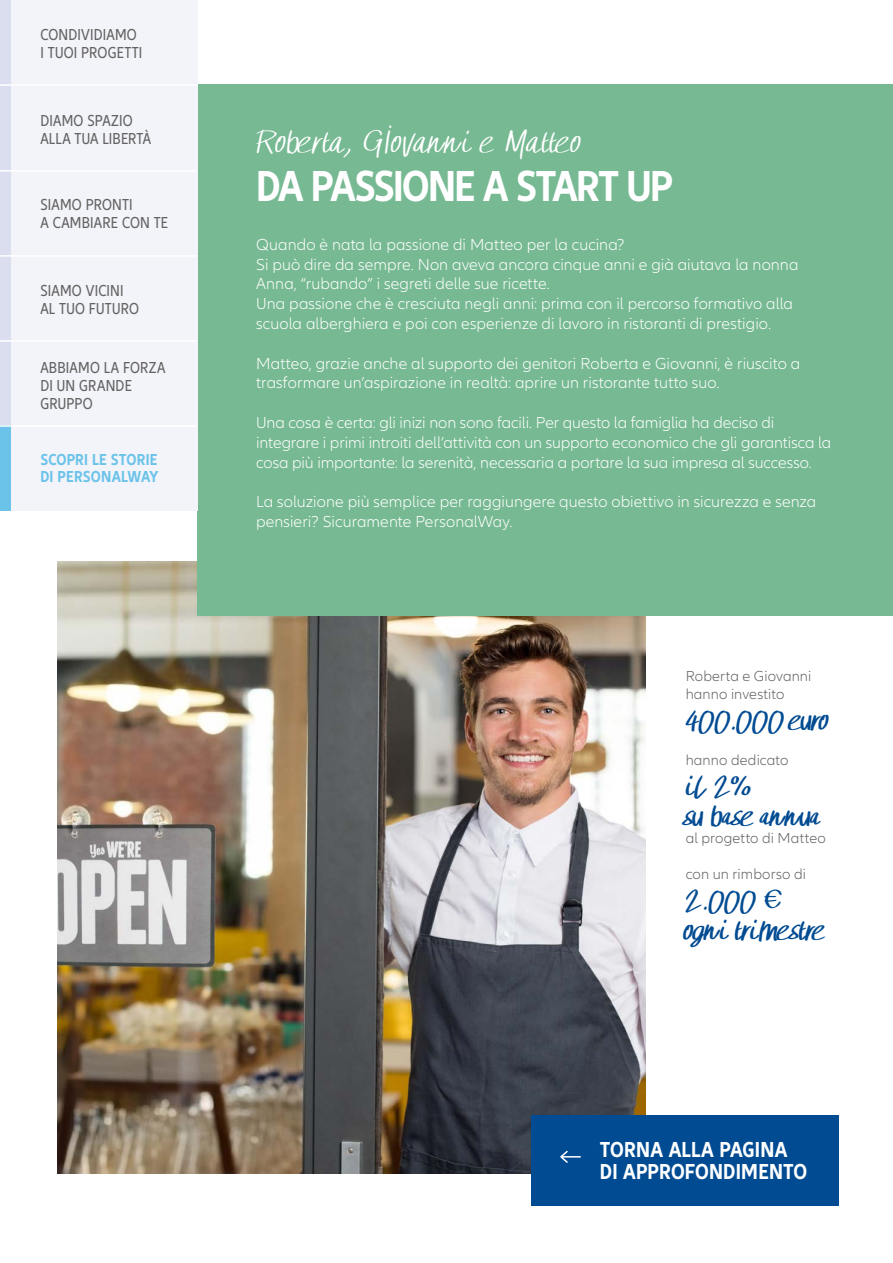
<style>
.page{position:relative;width:893px;height:1263px;background:#fff}
.page>*{position:absolute;margin:0;border:0;box-sizing:border-box;transform-origin:0 0}
.t1{font:700 condensed 45px "Allianz Neo";letter-spacing:-.035em;color:#fff}
.t2{font:30px "Scripto";color:#fff}
.t3{font:700 27px/30px "Scripto";letter-spacing:-.005em;color:#004b92}
.t4{font:700 condensed 22.5px/22.5px "Allianz Neo";letter-spacing:.01em;color:#fff}
.t5{font:300 16.5px/19.8px "Allianz Neo";color:#fff}
.t6{font:condensed 16.5px/18px "Allianz Neo";letter-spacing:.015em;color:#636362}
.t7{font:700 condensed 16.5px/16.5px "Allianz Neo";letter-spacing:.01em;color:#6bc3e9}
.t8{font:300 15px/18px "Allianz Neo";letter-spacing:.01em;color:#636362}
</style>
<div class="page">
<img style="left:57px;top:561px;width:588px;height:612px">
<div style="left:197px;top:84px;width:696px;height:531px;background:#76b992"></div>
<svg style="left:484px;top:1080px;width:355px;height:126px;fill:#004b92"></svg>
<div style="left:0;top:170px;width:197px;height:85px;background:#f3f4fa"></div>
<div style="left:0;top:255px;width:197px;height:85px;background:#f3f4fa"></div>
<div style="left:0;top:340px;width:197px;height:85px;background:#f3f4fa"></div>
<div style="left:0;top:0;width:197px;height:85px;background:#f3f4fa"></div>
<div style="left:0;top:0;width:11px;height:85px;background:#dadeef"></div>
<div style="left:0;top:85px;width:197px;height:85px;background:#f3f4fa"></div>
<div style="left:0;top:85px;width:11px;height:85px;background:#dadeef"></div>
<div style="left:0;top:170px;width:11px;height:85px;background:#dadeef"></div>
<div style="left:0;top:255px;width:11px;height:85px;background:#dadeef"></div>
<div style="left:0;top:340px;width:11px;height:85px;background:#dadeef"></div>
<div style="left:0;top:425px;width:197px;height:85px;background:#f3f4fa"></div>
<div style="left:0;top:425px;width:11px;height:85px;background:#6bc3e9"></div>
<hr style="left:0;top:84px;width:197px;height:2px;background:#fff">
<hr style="left:0;top:170px;width:197px;height:2px;background:#fff">
<hr style="left:0;top:255px;width:197px;height:2px;background:#fff">
<hr style="left:0;top:340px;width:197px;height:2px;background:#fff">
<hr style="left:0;top:425px;width:197px;height:2px;background:#fff">
<p class="t6" style="left:40px;top:26px;width:104px">CONDIVIDIAMO<br>I TUOI PROGETTI</p>
<p class="t6" style="left:40px;top:112px;width:112px">DIAMO SPAZIO<br>ALLA TUA LIBERTÀ</p>
<p class="t6" style="left:40px;top:196px;width:129px">SIAMO PRONTI<br>A CAMBIARE CON TE</p>
<p class="t6" style="left:40px;top:282px;width:100px">SIAMO VICINI<br>AL TUO FUTURO</p>
<p class="t6" style="left:40px;top:358px;width:127px">ABBIAMO LA FORZA<br>DI UN GRANDE<br>GRUPPO</p>
<p class="t7" style="left:40px;top:452px;width:120px">SCOPRI LE STORIE<br>DI PERSONALWAY</p>
<h2 class="t2" style="left:257px;top:124px;width:326px">Roberta, GIovanni e Matteo</h2>
<h1 class="t1" style="left:256px;top:160px;width:418px">DA PASSIONE A START UP</h1>
<p class="t5" style="left:256px;top:235px;width:544px">Quando è nata la passione di Matteo per la cucina?<br>Si può dire da sempre. Non aveva ancora cinque anni e già aiutava la nonna Anna, “rubando” i segreti delle sue ricette.<br>Una passione che è cresciuta negli anni: prima con il percorso formativo alla scuola alberghiera e poi con esperienze di lavoro in ristoranti di prestigio.</p>
<p class="t5" style="left:256px;top:354px;width:546px">Matteo, grazie anche al supporto dei genitori Roberta e Giovanni, è riuscito a trasformare un’aspirazione in realtà: aprire un ristorante tutto suo.</p>
<p class="t5" style="left:256px;top:413px;width:577px">Una cosa è certa: gli inizi non sono facili. Per questo la famiglia ha deciso di integrare i primi introiti dell’attività con un supporto economico che gli garantisca la cosa più importante: la serenità, necessaria a portare la sua impresa al successo.</p>
<p class="t5" style="left:256px;top:492px;width:562px">La soluzione più semplice per raggiungere questo obiettivo in sicurezza e senza pensieri? Sicuramente PersonalWay.</p>
<p class="t8" style="left:686px;top:667px;width:127px">Roberta e Giovanni hanno investito</p>
<h3 class="t3" style="left:686px;top:705px;width:146px">400.000 euro</h3>
<p class="t8" style="left:686px;top:751px;width:104px">hanno dedicato</p>
<h3 class="t3" style="left:686px;top:771px;width:137px">il 2%<br>su base annua</h3>
<p class="t8" style="left:686px;top:829px;width:142px">al progetto di Matteo</p>
<p class="t8" style="left:686px;top:865px;width:122px">con un rimborso di</p>
<h3 class="t3" style="left:686px;top:885px;width:142px">2.000 € ogni trimestre</h3>
<h3 class="t4" style="left:600px;top:1139px;width:209px">TORNA ALLA PAGINA<br>DI APPROFONDIMENTO</h3>
</div>
